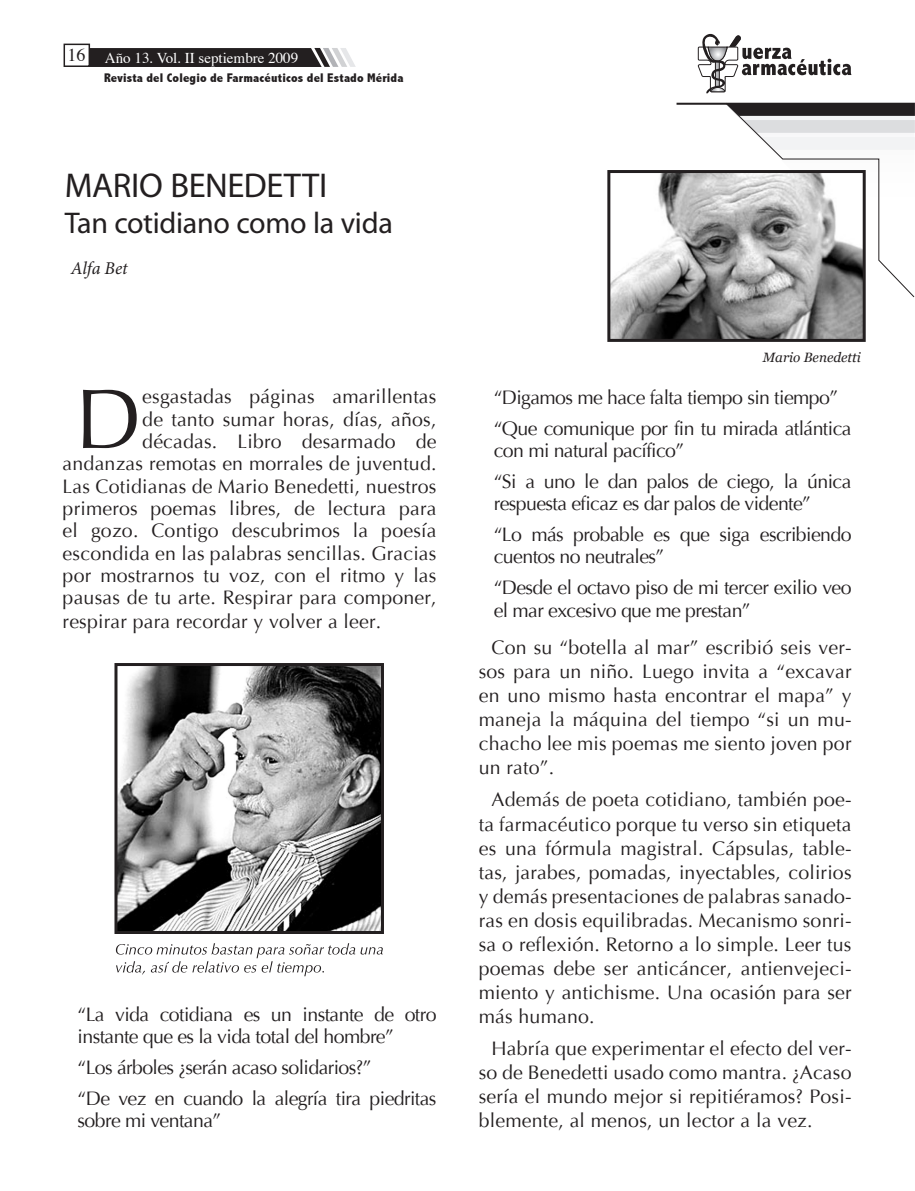
<style>
.page{position:relative;width:915px;height:1191px;background:#fff}
.page>*{position:absolute;margin:0;border:0;box-sizing:border-box;transform-origin:0 0}
.Texto{font:84.75px "Optima";color:#231f20}
.Titulo_Articulo{font:34.5px "Myriad";letter-spacing:-.005em;color:#231f20}
.Titulo_Articulo-2{font:30px "Myriad";letter-spacing:-.01em;color:#231f20}
.Texto-2{font:19.5px/24px "Optima";letter-spacing:.01em;color:#231f20;text-align:justify}
.Texto_justificado{font:19.5px/22.2px "Optima";letter-spacing:-.03em;color:#231f20}
.Auto_Articulo{font:italic 18px "Minion Pro";letter-spacing:-.005em;color:#231f20}
.t1{font:18px "Times";color:#231f20}
.t2{font:15px "Times";color:#fff}
.Subitulo_Articulo{font:italic 13.5px "Georgia";color:#231f20}
.t3{font:800 condensed 12.6px "Abadi";letter-spacing:.015em;color:#231f20;scale:1.08 1}
</style>
<div class="page">
<div style="left:63px;top:44px;width:27px;height:23px;border:2px solid #231f20"></div>
<svg style="left:697px;top:33px;width:154px;height:61px"></svg>
<svg style="left:89px;top:48px;width:267px;height:19px;background:#3c393a"></svg>
<svg style="left:676px;top:102px;width:238px;height:196px"></svg>
<img style="left:118px;top:667px;width:262px;height:263px">
<div style="left:114px;top:663px;width:270px;height:271px;border:3px solid #231f20"></div>
<svg style="left:116px;top:943px;width:267px;height:33px"></svg>
<img style="left:611px;top:174px;width:250px;height:164px">
<div style="left:607px;top:170px;width:258px;height:172px;border:3px solid #231f20"></div>
<p class="t1" style="left:68px;top:38px;width:19px">16</p>
<p class="t2" style="left:105px;top:44px;width:195px">Año 13. Vol. II septiembre 2009</p>
<p class="t3" style="left:104px;top:70px;width:279px">Revista del Colegio de Farmacéuticos del Estado Mérida</p>
<p class="Titulo_Articulo" style="left:65px;top:168px;width:264px">Mario Benedetti</p>
<p class="Titulo_Articulo-2" style="left:65px;top:208px;width:329px">Tan cotidiano como la vida</p>
<p class="Auto_Articulo" style="left:71px;top:256px;width:58px">Alfa Bet</p>
<p class="Texto" style="left:75px;top:370px;width:67px">D</p>
<p class="Texto-2" style="left:142px;top:385px;width:295px">esgastadas páginas amarillentas</p>
<p class="Texto-2" style="left:142px;top:407px;width:295px">de tanto sumar horas, días, años,</p>
<p class="Texto-2" style="left:142px;top:429px;width:295px">décadas. Libro desarmado de</p>
<p class="Texto-2" style="left:63px;top:452px;width:375px">andanzas remotas en morrales de juventud.</p>
<p class="Texto-2" style="left:63px;top:474px;width:375px">Las Cotidianas de Mario Benedetti, nuestros</p>
<p class="Texto-2" style="left:63px;top:496px;width:375px">primeros poemas libres, de lectura para</p>
<p class="Texto-2" style="left:63px;top:519px;width:375px">el gozo. Contigo descubrimos la poesía</p>
<p class="Texto-2" style="left:63px;top:541px;width:375px">escondida en las palabras sencillas. Gracias</p>
<p class="Texto-2" style="left:63px;top:564px;width:375px">por mostrarnos tu voz, con el ritmo y las</p>
<p class="Texto-2" style="left:63px;top:586px;width:375px">pausas de tu arte. Respirar para componer,</p>
<p class="Texto-2" style="left:63px;top:609px;width:320px">respirar para recordar y volver a leer.</p>
<p class="Texto_justificado" style="left:78px;top:1003px;width:360px">“La vida cotidiana es un instante de otro instante que es la vida total del hombre”</p>
<p class="Texto_justificado" style="left:78px;top:1056px;width:295px">“Los árboles ¿serán acaso solidarios?”</p>
<p class="Texto_justificado" style="left:78px;top:1087px;width:360px">“De vez en cuando la alegría tira piedritas sobre mi ventana”</p>
<p class="Subitulo_Articulo" style="left:762px;top:350px;width:100px">Mario Benedetti</p>
<p class="Texto_justificado" style="left:493px;top:387px;width:345px">“Digamos me hace falta tiempo sin tiempo”</p>
<p class="Texto_justificado" style="left:493px;top:417px;width:359px">“Que comunique por fin tu mirada atlántica con mi natural pacífico”</p>
<p class="Texto_justificado" style="left:493px;top:470px;width:359px">“Si a uno le dan palos de ciego, la única respuesta eficaz es dar palos de vidente”</p>
<p class="Texto_justificado" style="left:493px;top:523px;width:359px">“Lo más probable es que siga escribiendo cuentos no neutrales”</p>
<p class="Texto_justificado" style="left:493px;top:575px;width:359px;line-height:23.4px">“Desde el octavo piso de mi tercer exilio veo el mar excesivo que me prestan”</p>
<p class="Texto-2" style="left:478px;top:635px;width:374px;text-indent:13px">Con su “botella al mar” escribió seis ver&shy;sos para un niño. Luego invita a “excavar en uno mismo hasta encontrar el mapa” y maneja la máquina del tiempo “si un mu&shy;chacho lee mis poemas me siento joven por un rato”.</p>
<p class="Texto-2" style="left:478px;top:788px;width:374px;text-indent:13px">Además de poeta cotidiano, también poe&shy;ta farmacéutico porque tu verso sin etiqueta es una fórmula magistral. Cápsulas, table&shy;tas, jarabes, pomadas, inyectables, colirios y demás presentaciones de palabras sanado&shy;ras en dosis equilibradas. Mecanismo sonri&shy;sa o reflexión. Retorno a lo simple. Leer tus poemas debe ser anticáncer, antienvejeci&shy;miento y antichisme. Una ocasión para ser más humano.</p>
<p class="Texto-2" style="left:478px;top:1036px;width:374px;text-indent:13px">Habría que experimentar el efecto del ver&shy;so de Benedetti usado como mantra. ¿Acaso sería el mundo mejor si repitiéramos? Posi&shy;blemente, al menos, un lector a la vez.</p>
</div>
